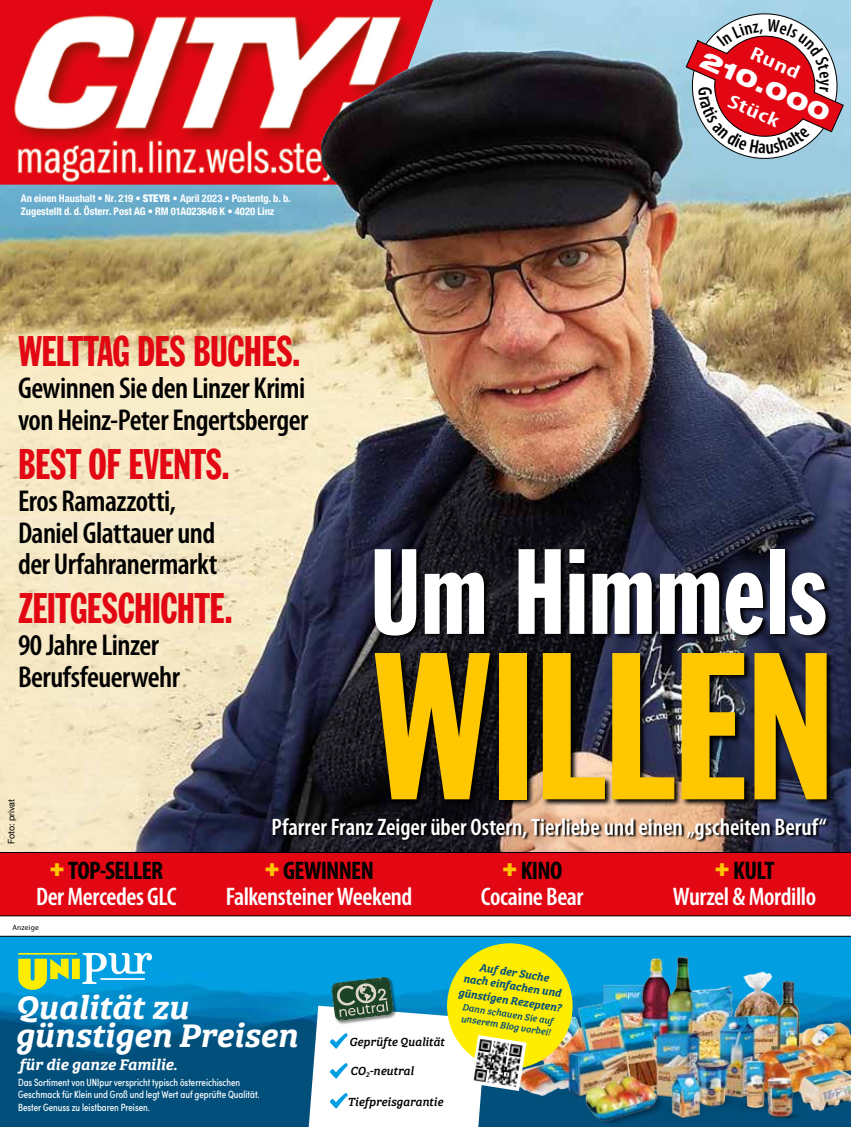
<style>
.page{position:relative;width:851px;height:1127px;background:#fff}
.page>*{position:absolute;margin:0;border:0;box-sizing:border-box;transform-origin:0 0}
.t1{font:219.3px "Franklin Extra Cond Gothic";letter-spacing:-.01em;color:#fec700}
.t2{font:127.05px "Franklin Extra Cond Gothic";letter-spacing:-.005em;color:#fff}
.t3{font:44.55px "Franklin Extra Cond Gothic";letter-spacing:-.02em;color:#e30613}
.t4{font:italic 33.9px/28.3px "Bree Serif Sb";letter-spacing:-.005em;color:#fff}
.t5{font:600 condensed 30.3px/31.8px "Myriad Pro";letter-spacing:-.02em;color:#000}
.t6{font:600 condensed 25.5px/25.5px "Myriad Pro";letter-spacing:-.015em;color:#fff;text-align:center}
.t7{font:600 condensed 24px "Myriad Pro";color:#fff}
.t8{font:900 expanded 23.25px "Helvetica Neue LT Com";color:#fff}
.t9{font:600 condensed 19.5px "Myriad Pro";color:#fff;scale:1.5 1}
.t10{font:600 condensed 18.15px "Myriad Pro";color:#000}
.t11{font:italic 15.9px "Bree Serif Sb";letter-spacing:-.005em;color:#fff}
.t12{font:italic 12.15px "Bree Serif";color:#000}
.t13{font:italic 11.25px/12.8px "Bree Serif Sb";color:#004f7c;text-align:center}
.t14{font:10.5px/12.6px "Sofia Pro Condensed";color:#fff}
.t15{font:700 condensed 10.5px/12.8px "Helvetica Neue LT Com";color:#fff}
.t16{font:italic 9.6px/11.6px "Bree Serif";color:#004f7c}
.t17{font:9px "Helvetica Neue LT Com";letter-spacing:-.01em;color:#000}
.t18{font:7.5px "Myriad Pro";letter-spacing:.03em;color:#000}
.s1{font-weight:900}
.s2{font-family:"Helvetica Neue LT Com";font-weight:900;font-stretch:normal;color:#fec700}
.s3{font-weight:700;color:#000}
</style>
<div class="page">
<img style="left:0;top:0;width:850px;height:852px">
<img style="left:0;top:0;width:433px;height:185px">
<img style="left:0;top:936px;width:850px;height:191px">
<div style="left:0;top:853px;width:850px;height:62px;background:#e30613"></div>
<hr style="left:0;top:915px;width:850px;height:1px;background:#000">
<hr style="left:0;top:852px;width:850px;height:1px;background:#000">
<svg style="left:272px;top:818px;width:557px;height:25px;background:#524440"></svg>
<img style="left:320px;top:52px;width:170px;height:150px">
<svg style="left:373px;top:652px;width:460px;height:155px;background:#18171d"></svg>
<svg style="left:373px;top:548px;width:459px;height:94px;background:#11121b"></svg>
<svg style="left:681px;top:3px;width:167px;height:165px"></svg>
<p class="t15" style="left:21px;top:192px;width:271px">An einen Haushalt • Nr. 219 • <span class="s1">STEYR •</span> April 2023 • Postentg. b. b.<br>Zugestellt d. d. Österr. Post AG • RM 01A023646 K • 4020 Linz</p>
<h3 class="t9" style="left:756px;top:41px;width:36px;rotate:24deg">Rund</h3>
<h3 class="t9" style="left:734px;top:89px;width:38px;rotate:24deg">Stück</h3>
<h3 class="t8" style="left:708px;top:44px;width:140px;rotate:24deg">210.000</h3>
<h3 class="t10" style="left:837px;top:79px;width:8px;rotate:90deg">y</h3>
<h3 class="t3" style="left:18px;top:328px;width:284px">WELTTAG DES BUCHES.</h3>
<h3 class="t5" style="left:18px;top:372px;width:292px">Gewinnen Sie den Linzer Krimi von Heinz-Peter Engertsberger</h3>
<h3 class="t3" style="left:18px;top:440px;width:213px">BEST OF EVENTS.</h3>
<h3 class="t5" style="left:18px;top:484px;width:201px">Eros Ramazzotti,<br>Daniel Glattauer und der Urfahranermarkt</h3>
<h3 class="t3" style="left:18px;top:585px;width:216px">ZEITGESCHICHTE.</h3>
<h3 class="t5" style="left:18px;top:629px;width:163px">90 Jahre Linzer<br>Berufsfeuerwehr</h3>
<h2 class="t2" style="left:370px;top:525px;width:458px">Um Himmels</h2>
<h1 class="t1" style="left:372px;top:611px;width:464px">WILLEN</h1>
<p class="t17" style="left:6px;top:844px;width:46px;rotate:-90deg">Foto: privat</p>
<h3 class="t7" style="left:271px;top:812px;width:556px">Pfarrer Franz Zeiger über Ostern, Tierliebe und einen „gscheiten Beruf“</h3>
<h3 class="t6" style="left:36px;top:857px;width:142px"><span class="s2">+</span> <span class="s3">TOP-SELLER<br></span>Der Mercedes GLC</h3>
<h3 class="t6" style="left:226px;top:857px;width:188px"><span class="s2">+</span> <span class="s3">GEWINNEN<br></span>Falkensteiner Weekend</h3>
<h3 class="t6" style="left:481px;top:857px;width:104px"><span class="s2">+</span> <span class="s3">KINO<br></span>Cocaine Bear</h3>
<h3 class="t6" style="left:672px;top:857px;width:145px"><span class="s2">+</span> <span class="s3">KULT<br></span>Wurzel &amp; Mordillo</h3>
<p class="t18" style="left:12px;top:923px;width:28px">Anzeige</p>
<h3 class="t4" style="left:15px;top:990px;width:284px">Qualität zu günstigen Preisen</h3>
<h3 class="t11" style="left:19px;top:1052px;width:159px">für die ganze Familie.</h3>
<p class="t14" style="left:18px;top:1075px;width:243px">Das Sortiment von UNIpur verspricht typisch österreichischen<br>Geschmack für Klein und Groß und legt Wert auf geprüfte Qualität.<br>Bester Genuss zu leistbaren Preisen.</p>
<p class="t12" style="left:349px;top:1032px;width:97px">Geprüfte Qualität</p>
<p class="t12" style="left:350px;top:1062px;width:65px">CO<sub>2</sub>-neutral</p>
<p class="t12" style="left:347px;top:1093px;width:97px">Tiefpreisgarantie</p>
<p class="t13" style="left:466px;top:958px;width:101px;rotate:9deg">Auf der Suche<br>nach einfachen und</p>
<p class="t13" style="left:459px;top:985px;width:105px;rotate:9deg">günstigen Rezepten?</p>
<p class="t16" style="left:463px;top:1000px;width:93px;rotate:9deg">Dann schauen Sie auf unserem Blog vorbei!</p>
</div>
